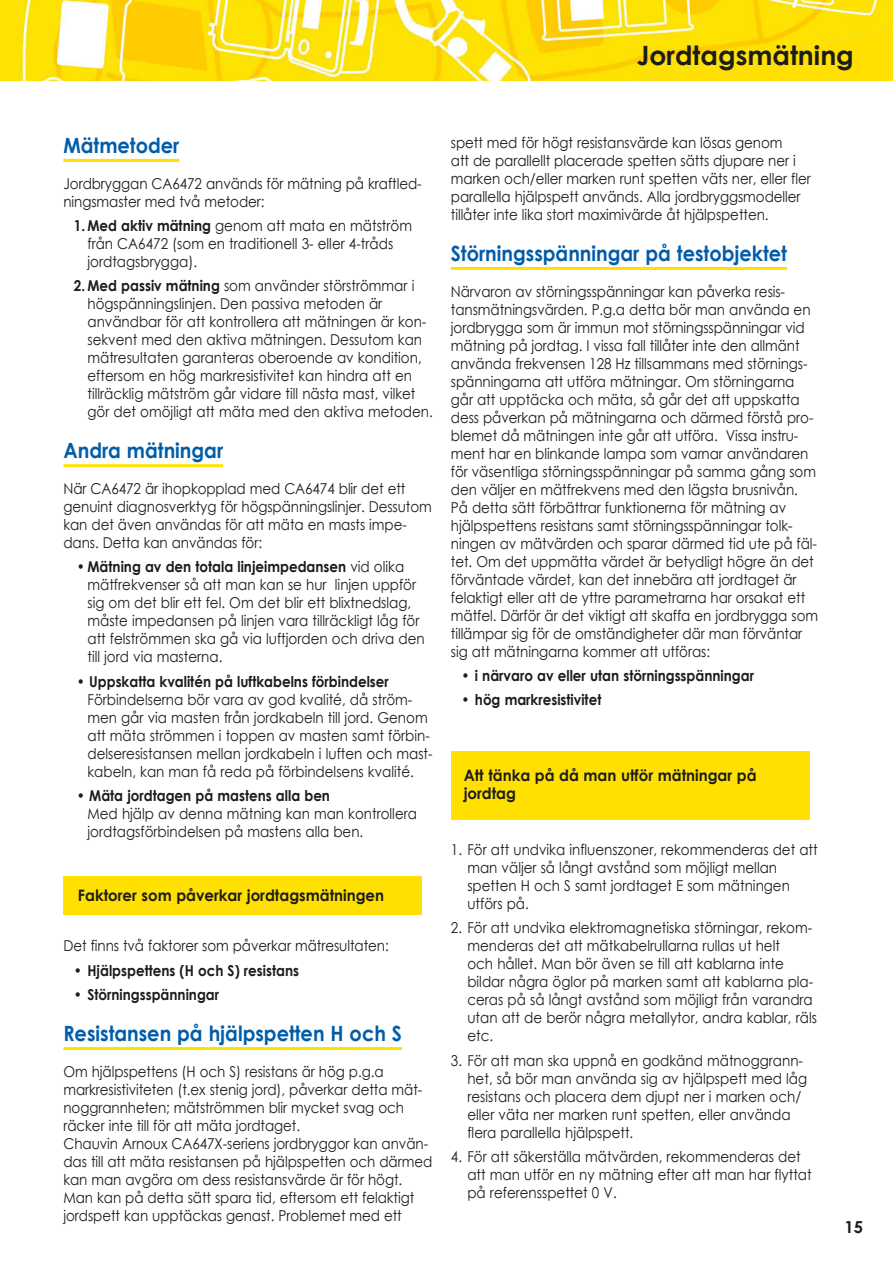
<style>
.page{position:relative;width:893px;height:1263px;background:#fff}
.page>*{position:absolute;margin:0;border:0;box-sizing:border-box;transform-origin:0 0}
.t1{font:700 26.55px "Century Gothic";color:#1c1c1b}
._2-subhead2{font:700 21px "Century Gothic";color:#005ca9;scale:.92 1}
.t2{font:700 16.5px "Century Gothic";color:#1c1c1b}
.t3{font:700 15.75px/18px "Century Gothic";color:#1c1c1b;scale:.95 1}
.t4{font:15px/18px "Century Gothic";letter-spacing:-.005em;color:#1c1c1b;scale:.9 1}
.t5{font:700 15px "Century Gothic";color:#1c1c1b;scale:.9 1}
.s1{font-weight:700}
.s2{font-weight:400}
</style>
<div class="page">
<img style="left:0;top:0;width:893px;height:81px">
<hr style="left:63px;top:159px;width:116px;height:3px;background:#ffe000">
<hr style="left:63px;top:464px;width:160px;height:3px;background:#ffe000">
<hr style="left:63px;top:1047px;width:339px;height:3px;background:#ffe000">
<div style="left:63px;top:876px;width:359px;height:39px;background:#ffe000"></div>
<hr style="left:451px;top:267px;width:336px;height:3px;background:#ffe000">
<div style="left:451px;top:752px;width:359px;height:68px;background:#ffe000"></div>
<h1 class="t1" style="left:637px;top:39px;width:219px">Jordtagsmätning</h1>
<p class="_2-subhead2" style="left:63px;top:132px;width:127px">Mätmetoder</p>
<p class="t4" style="left:63px;top:174px;width:400px">Jordbryggan CA6472 används för mätning på kraftled&shy;ningsmaster med två metoder:</p>
<p class="t4" style="left:87px;top:216px;width:362px;text-indent:-14px"><span class="s1">1. Med aktiv mätning</span> genom att mata en mätström från CA6472 (som en traditionell 3- eller 4-tråds jordtagsbrygga).</p>
<p class="t4" style="left:87px;top:277px;width:385px;text-indent:-14px"><span class="s1">2. Med passiv mätning</span> som använder störströmmar i högspänningslinjen. Den passiva metoden är användbar för att kontrollera att mätningen är kon&shy;sekvent med den aktiva mätningen. Dessutom kan mätresultaten garanteras oberoende av kondition, eftersom en hög markresistivitet kan hindra att en tillräcklig mätström går vidare till nästa mast, vilket gör det omöjligt att mäta med den aktiva metoden.</p>
<p class="_2-subhead2" style="left:63px;top:437px;width:175px">Andra mätningar</p>
<p class="t4" style="left:63px;top:479px;width:411px">När CA6472 är ihopkopplad med CA6474 blir det ett genuint diagnosverktyg för högspänningslinjer. Dessutom kan det även användas för att mäta en masts impe&shy;dans. Detta kan användas för:</p>
<p class="t4" style="left:87px;top:558px;width:376px;text-indent:-11px"><span class="s1">• Mätning av den totala linjeimpedansen</span> vid olika mätfrekvenser så att man kan se hur linjen uppför sig om det blir ett fel. Om det blir ett blixtnedslag, måste impedansen på linjen vara tillräckligt låg för att felströmmen ska gå via luftjorden och driva den till jord via masterna.</p>
<p class="t4" style="left:87px;top:672px;width:385px;text-indent:-11px"><span class="s1">• Uppskatta kvalitén på luftkabelns förbindelser </span>Förbindelserna bör vara av god kvalité, då ström&shy;men går via masten från jordkabeln till jord. Genom att mäta strömmen i toppen av masten samt förbin&shy;delseresistansen mellan jordkabeln i luften och mast&shy;kabeln, kan man få reda på förbindelsens kvalité.</p>
<p class="t4" style="left:87px;top:786px;width:368px;text-indent:-11px"><span class="s1">• Mäta jordtagen på mastens alla ben<br></span>Med hjälp av denna mätning kan man kontrollera jordtagsförbindelsen på mastens alla ben.</p>
<p class="t3" style="left:78px;top:886px;width:324px">Faktorer som påverkar jordtagsmätningen</p>
<p class="t4" style="left:63px;top:937px;width:363px">Det finns två faktorer som påverkar mätresultaten:</p>
<p class="t5" style="left:74px;top:961px;width:252px">• Hjälpspettens (H och S) resistans</p>
<p class="t5" style="left:74px;top:985px;width:163px">• Störningsspänningar</p>
<p class="_2-subhead2" style="left:63px;top:1020px;width:369px">Resistansen på hjälpspetten H och S</p>
<p class="t4" style="left:63px;top:1062px;width:400px">Om hjälpspettens (H och S) resistans är hög p.g.a markresistiviteten (t.ex stenig jord), påverkar detta mät&shy;noggrannheten; mätströmmen blir mycket svag och räcker inte till för att mäta jordtaget.</p>
<p class="t4" style="left:63px;top:1134px;width:411px">Chauvin Arnoux CA647X-seriens jordbryggor kan använ&shy;das till att mäta resistansen på hjälpspetten och därmed kan man avgöra om dess resistansvärde är för högt.<br>Man kan på detta sätt spara tid, eftersom ett felaktigt jordspett kan upptäckas genast. Problemet med ett</p>
<p class="t4" style="left:451px;top:133px;width:401px">spett med för högt resistansvärde kan lösas genom<br>att de parallellt placerade spetten sätts djupare ner i marken och/eller marken runt spetten väts ner, eller fler parallella hjälpspett används. Alla jordbryggsmodeller tillåter inte lika stort maximivärde åt hjälpspetten.</p>
<p class="_2-subhead2" style="left:451px;top:240px;width:367px">Störningsspänningar på testobjektet</p>
<p class="t4" style="left:451px;top:282px;width:407px">Närvaron av störningsspänningar kan påverka resis&shy;tansmätningsvärden. P.g.a detta bör man använda en jordbrygga som är immun mot störningsspänningar vid mätning på jordtag. I vissa fall tillåter inte den allmänt använda frekvensen 128 Hz tillsammans med störnings&shy;spänningarna att utföra mätningar. Om störningarna går att upptäcka och mäta, så går det att uppskatta dess påverkan på mätningarna och därmed förstå pro&shy;blemet då mätningen inte går att utföra. Vissa instru&shy;ment har en blinkande lampa som varnar användaren för väsentliga störningsspänningar på samma gång som den väljer en mätfrekvens med den lägsta brusnivån.</p>
<p class="t4" style="left:451px;top:498px;width:409px">På detta sätt förbättrar funktionerna för mätning av hjälpspettens resistans samt störningsspänningar tolk&shy;ningen av mätvärden och sparar därmed tid ute på fäl&shy;tet. Om det uppmätta värdet är betydligt högre än det förväntade värdet, kan det innebära att jordtaget är felaktigt eller att de yttre parametrarna har orsakat ett mätfel. Därför är det viktigt att skaffa en jordbrygga som tillämpar sig för de omständigheter där man förväntar sig att mätningarna kommer att utföras:</p>
<p class="t5" style="left:461px;top:666px;width:327px"><span class="s2">•</span> i närvaro av eller utan störningsspänningar</p>
<p class="t5" style="left:461px;top:690px;width:157px">• hög markresistivitet</p>
<p class="t3" style="left:464px;top:766px;width:310px">Att tänka på då man utför mätningar på jordtag</p>
<p class="t4" style="left:467px;top:840px;width:391px;text-indent:-16px">1. För att undvika influenszoner, rekommenderas det att man väljer så långt avstånd som möjligt mellan spetten H och S samt jordtaget E som mätningen utförs på.</p>
<p class="t4" style="left:467px;top:918px;width:390px;text-indent:-16px">2. För att undvika elektromagnetiska störningar, rekom&shy;menderas det att mätkabelrullarna rullas ut helt<br>och hållet. Man bör även se till att kablarna inte bildar några öglor på marken samt att kablarna pla&shy;ceras på så långt avstånd som möjligt från varandra utan att de berör några metallytor, andra kablar, räls etc.</p>
<p class="t4" style="left:467px;top:1051px;width:379px;text-indent:-16px">3. För att man ska uppnå en godkänd mätnoggrann&shy;het, så bör man använda sig av hjälpspett med låg resistans och placera dem djupt ner i marken och/ eller väta ner marken runt spetten, eller använda flera parallella hjälpspett.</p>
<p class="t4" style="left:467px;top:1147px;width:384px;text-indent:-16px">4. För att säkerställa mätvärden, rekommenderas det att man utför en ny mätning efter att man har flyttat på referensspettet 0 V.</p>
<p class="t2" style="left:844px;top:1216px;width:20px">15</p>
</div>
